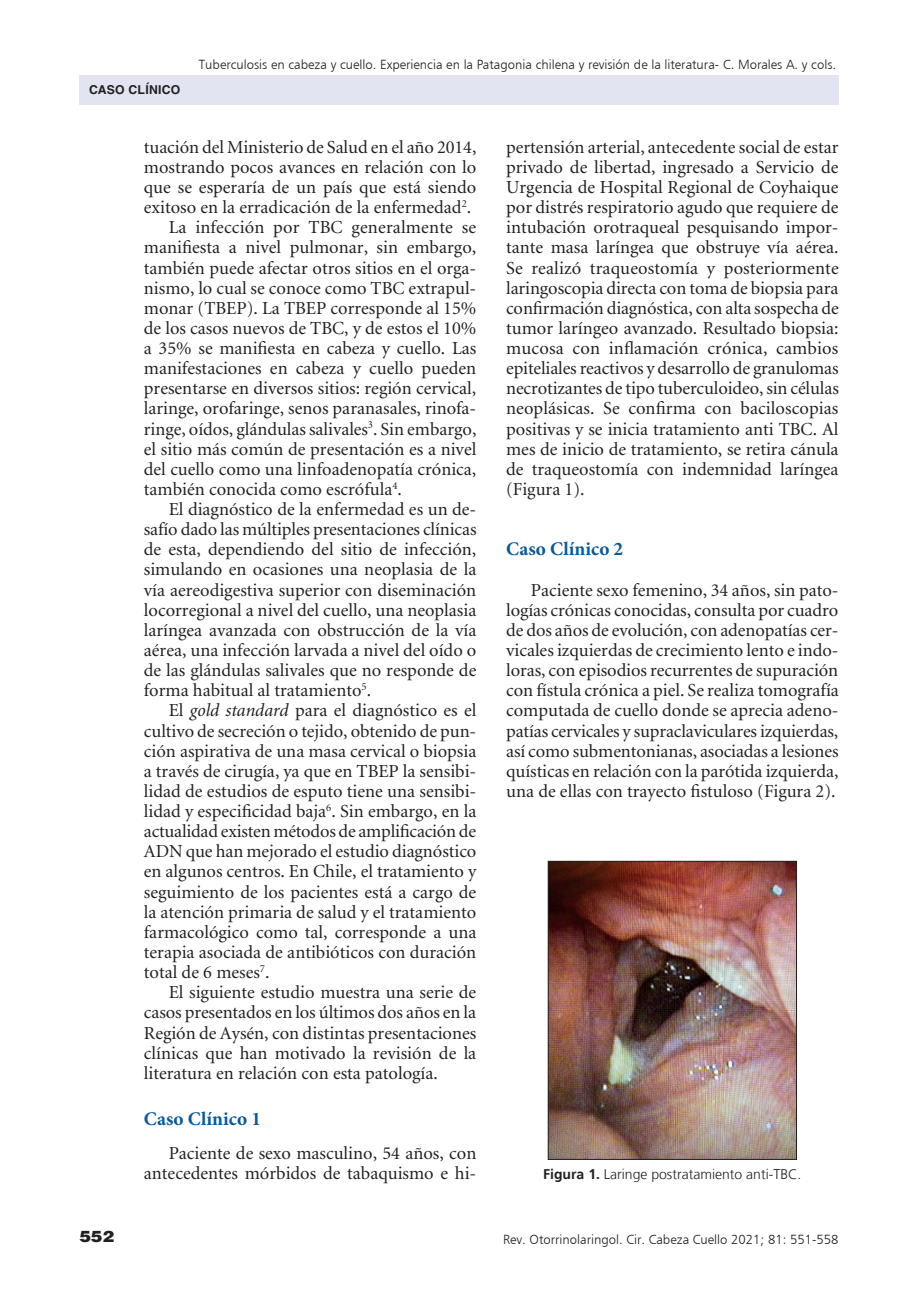
<style>
.page{position:relative;width:918px;height:1315px;background:#fff}
.page>*{position:absolute;margin:0;border:0;box-sizing:border-box;transform-origin:0 0}
._5-subtitulo{font:700 19.25px "Minion Pro";letter-spacing:.005em;color:#07589d}
._1texto{font:18.38px/20.1px "Minion";color:#231f20;text-align:justify}
.t1{font:900 15.75px "Helvetica LT Std";color:#231f20;scale:1.1 1}
._7-tabla{font:300 14px "Frutiger LT";color:#231f20}
.t2{font:13.12px "Humanist 777 BT Light B";color:#231f20}
.t3{font:700 12.25px "Helvetica LT Std";color:#231f20}
.s1{font-style:italic}
.s2{font-weight:700}
</style>
<div class="page">
<div style="left:79px;top:75px;width:759px;height:30px;background:#e2e5f1"></div>
<img style="left:550px;top:863px;width:245px;height:294px">
<div style="left:548px;top:861px;width:249px;height:298px;border:1px solid #231f20"></div>
<p class="t3" style="left:89px;top:82px;width:19px">Caso</p>
<p class="t3" style="left:129px;top:82px;width:17px">Clínico</p>
<p class="t2" style="left:199px;top:56px;width:639px">Tuberculosis en cabeza y cuello. Experiencia en la Patagonia chilena y revisión de la literatura- C. Morales A. y cols.</p>
<p class="t1" style="left:79px;top:1226px;width:33px">552</p>
<p class="_1texto" style="left:144px;top:137px;width:334px">tuación del Ministerio de Salud en el año 2014, mostrando pocos avances en relación con lo que se esperaría de un país que está siendo exitoso en la erradicación de la enfermedad<sup>2</sup>.</p>
<p class="_1texto" style="left:144px;top:218px;width:334px;text-indent:25px">La infección por TBC generalmente se manifiesta a nivel pulmonar, sin embargo, también puede afectar otros sitios en el orga&shy;nismo, lo cual se conoce como TBC extrapul&shy;monar (TBEP). La TBEP corresponde al 15% de los casos nuevos de TBC, y de estos el 10% a 35% se manifiesta en cabeza y cuello. Las manifestaciones en cabeza y cuello pueden presentarse en diversos sitios: región cervical, laringe, orofaringe, senos paranasales, rinofa&shy;ringe, oídos, glándulas salivales<sup>3</sup>. Sin embargo, el sitio más común de presentación es a nivel del cuello como una linfoadenopatía crónica, también conocida como escrófula<sup>4</sup>.</p>
<p class="_1texto" style="left:144px;top:500px;width:334px;text-indent:25px">El diagnóstico de la enfermedad es un de&shy;safío dado las múltiples presentaciones clínicas de esta, dependiendo del sitio de infección, simulando en ocasiones una neoplasia de la vía aereodigestiva superior con diseminación locorregional a nivel del cuello, una neoplasia laríngea avanzada con obstrucción de la vía aérea, una infección larvada a nivel del oído o de las glándulas salivales que no responde de forma habitual al tratamiento<sup>5</sup>.</p>
<p class="_1texto" style="left:144px;top:701px;width:334px;text-indent:25px">El <span class="s1">gold standard</span> para el diagnóstico es el cultivo de secreción o tejido, obtenido de pun&shy;ción aspirativa de una masa cervical o biopsia a través de cirugía, ya que en TBEP la sensibi&shy;lidad de estudios de esputo tiene una sensibi&shy;lidad y especificidad baja<sup>6</sup>. Sin embargo, en la actualidad existen métodos de amplificación de ADN que han mejorado el estudio diagnóstico en algunos centros. En Chile, el tratamiento y seguimiento de los pacientes está a cargo de la atención primaria de salud y el tratamiento farmacológico como tal, corresponde a una terapia asociada de antibióticos con duración total de 6 meses<sup>7</sup>.</p>
<p class="_1texto" style="left:144px;top:983px;width:334px;text-indent:25px">El siguiente estudio muestra una serie de casos presentados en los últimos dos años en la Región de Aysén, con distintas presentaciones clínicas que han motivado la revisión de la literatura en relación con esta patología.</p>
<p class="_5-subtitulo" style="left:144px;top:1105px;width:119px">Caso Clínico 1</p>
<p class="_1texto" style="left:144px;top:1144px;width:334px;text-align:right">Paciente de sexo masculino, 54 años, con antecedentes mórbidos de tabaquismo e hi-</p>
<p class="_1texto" style="left:506px;top:137px;width:334px">pertensión arterial, antecedente social de estar privado de libertad, ingresado a Servicio de Urgencia de Hospital Regional de Coyhaique por distrés respiratorio agudo que requiere de intubación orotraqueal pesquisando impor&shy;tante masa laríngea que obstruye vía aérea.<br>Se realizó traqueostomía y posteriormente laringoscopia directa con toma de biopsia para confirmación diagnóstica, con alta sospecha de tumor laríngeo avanzado. Resultado biopsia: mucosa con inflamación crónica, cambios epiteliales reactivos y desarrollo de granulomas necrotizantes de tipo tuberculoideo, sin células neoplásicas. Se confirma con baciloscopias positivas y se inicia tratamiento anti TBC. Al mes de inicio de tratamiento, se retira cánula de traqueostomía con indemnidad laríngea (Figura 1).</p>
<p class="_5-subtitulo" style="left:506px;top:535px;width:119px">Caso Clínico 2</p>
<p class="_1texto" style="left:506px;top:580px;width:334px;text-indent:25px">Paciente sexo femenino, 34 años, sin pato&shy;logías crónicas conocidas, consulta por cuadro de dos años de evolución, con adenopatías cer&shy;vicales izquierdas de crecimiento lento e indo&shy;loras, con episodios recurrentes de supuración con fístula crónica a piel. Se realiza tomografía computada de cuello donde se aprecia adeno&shy;patías cervicales y supraclaviculares izquierdas, así como submentonianas, asociadas a lesiones quísticas en relación con la parótida izquierda, una de ellas con trayecto fistuloso (Figura 2).</p>
<p class="_7-tabla" style="left:543px;top:1165px;width:260px"><span class="s2">Figura 1.</span> Laringe postratamiento anti-TBC.</p>
<p class="t2" style="left:503px;top:1231px;width:337px">Rev. Otorrinolaringol. Cir. Cabeza Cuello 2021; 81: 551-558</p>
</div>
